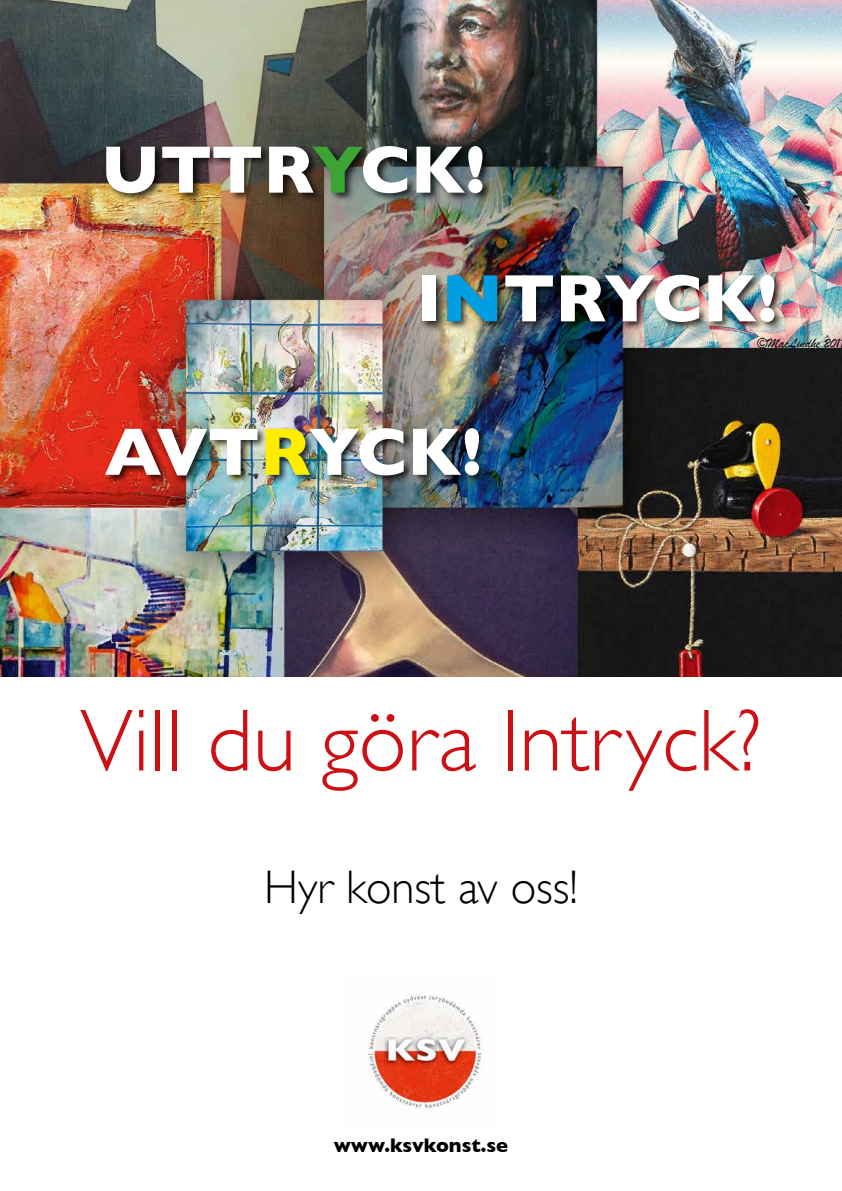
<style>
.page{position:relative;width:842px;height:1191px;background:#fff}
.page>*{position:absolute;margin:0;border:0;box-sizing:border-box;transform-origin:0 0}
.t1{font:300 88.6px "Gill Sans";color:#cd1013}
.t2{font:700 67.9px/128.7px "Gill Sans";color:#fff}
.t3{font:300 47.1px "Gill Sans";color:#000}
.t4{font:700 20.1px "Gill Sans";color:#000}
.s1{color:#3ca432}
.s2{color:#009ee3}
.s3{color:#ffed00}
</style>
<div class="page">
<img style="left:0;top:1px;width:841px;height:675px">
<div style="left:104px;top:144px;width:389px;height:60px;background:#000;opacity:.75"></div>
<div style="left:420px;top:272px;width:364px;height:60px;background:#000;opacity:.75"></div>
<div style="left:104px;top:426px;width:385px;height:60px;background:#000;opacity:.75"></div>
<img style="left:368px;top:995px;width:115px;height:116px">
<p class="t2" style="left:416px;top:105px;width:363px;text-indent:-315px">UTTR<span class="s1">Y</span>CK!<br>I<span class="s2">N</span>TRYCK!</p>
<p class="t2" style="left:105px;top:387px;width:379px">AVT<span class="s3">R</span>YCK!</p>
<h1 class="t1" style="left:80px;top:691px;width:683px">Vill du göra Intryck?</h1>
<p class="t3" style="left:264px;top:861px;width:315px">Hyr konst av oss!</p>
<p class="t4" style="left:334px;top:1133px;width:176px">www.ksvkonst.se</p>
</div>
